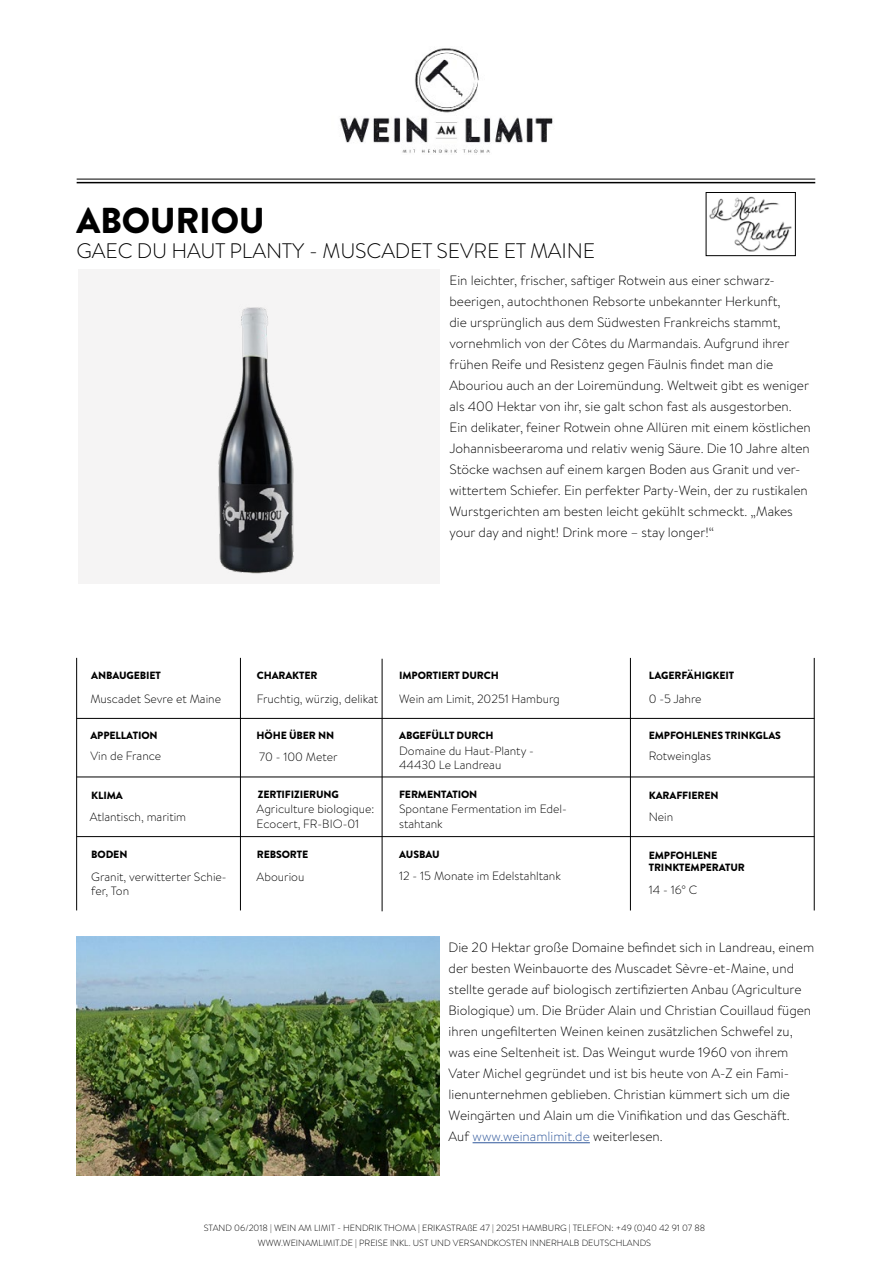
<style>
.page{position:relative;width:893px;height:1263px;background:#fff}
.page>*{position:absolute;margin:0;border:0;box-sizing:border-box;transform-origin:0 0}
.t1{font:900 36px "Brandon Grotesque";letter-spacing:-.01em;color:#000}
.t2{font:300 21px "Brandon Grotesque";letter-spacing:-.01em;color:#000}
.t3{font:300 13.5px/21px "Brandon Text";color:#000}
.t4{font:300 12px/14.4px "Brandon Text";color:#000}
.t5{font:900 10.5px/12.6px "Brandon Grotesque";letter-spacing:-.01em;color:#000}
.t6{font:300 9px/15px "Brandon Text";color:#000;text-align:center}
.s1{color:#30589b}
</style>
<div class="page">
<div style="left:78px;top:269px;width:362px;height:314px;background:#f5f4f4"></div>
<img style="left:161px;top:307px;width:194px;height:277px">
<hr style="left:473px;top:1142px;width:117px;height:1px;background:#30589b">
<img style="left:77px;top:936px;width:363px;height:239px">
<hr style="left:77px;top:182px;width:738px;height:1px;background:#000">
<img style="left:339px;top:48px;width:214px;height:105px">
<hr style="left:77px;top:179px;width:738px;height:1px;background:#000">
<img style="left:709px;top:196px;width:83px;height:56px">
<div style="left:706px;top:192px;width:89px;height:64px;border:1px solid #000"></div>
<hr style="left:240px;top:658px;width:1px;height:252px;background:#000">
<hr style="left:76px;top:658px;width:1px;height:252px;background:#000">
<hr style="left:382px;top:659px;width:1px;height:252px;background:#000">
<hr style="left:77px;top:718px;width:737px;height:1px;background:#000">
<hr style="left:77px;top:777px;width:737px;height:1px;background:#000">
<hr style="left:77px;top:836px;width:737px;height:1px;background:#000">
<hr style="left:630px;top:658px;width:1px;height:252px;background:#000">
<hr style="left:814px;top:658px;width:1px;height:252px;background:#000">
<h1 class="t1" style="left:77px;top:195px;width:190px">ABOURIOU</h1>
<h2 class="t2" style="left:77px;top:236px;width:520px">GAEC DU HAUT PLANTY - MUSCADET SEVRE ET MAINE</h2>
<p class="t3" style="left:449px;top:269px;width:363px">Ein leichter, frischer, saftiger Rotwein aus einer schwarz&shy;beerigen, autochthonen Rebsorte unbekannter Herkunft,<br>die ursprünglich aus dem Südwesten Frankreichs stammt, vornehmlich von der Côtes du Marmandais. Aufgrund ihrer frühen Reife und Resistenz gegen Fäulnis findet man die Abouriou auch an der Loiremündung. Weltweit gibt es weniger als 400 Hektar von ihr, sie galt schon fast als ausgestorben.<br>Ein delikater, feiner Rotwein ohne Allüren mit einem köstlichen Johannisbeeraroma und relativ wenig Säure. Die 10 Jahre alten Stöcke wachsen auf einem kargen Boden aus Granit und ver&shy;wittertem Schiefer. Ein perfekter Party-Wein, der zu rustikalen Wurstgerichten am besten leicht gekühlt schmeckt. „Makes your day and night! Drink more – stay longer!“</p>
<p class="t5" style="left:91px;top:669px;width:71px">ANBAUGEBIET</p>
<p class="t5" style="left:257px;top:669px;width:62px">CHARAKTER</p>
<p class="t5" style="left:399px;top:669px;width:101px">IMPORTIERT DURCH</p>
<p class="t5" style="left:649px;top:669px;width:87px">LAGERFÄHIGKEIT</p>
<p class="t4" style="left:90px;top:691px;width:132px">Muscadet Sevre et Maine</p>
<p class="t4" style="left:257px;top:691px;width:123px">Fruchtig, würzig, delikat</p>
<p class="t4" style="left:399px;top:691px;width:162px">Wein am Limit, 20251 Hamburg</p>
<p class="t4" style="left:649px;top:691px;width:54px">0 -5 Jahre</p>
<p class="t5" style="left:90px;top:729px;width:69px">APPELLATION</p>
<p class="t5" style="left:257px;top:729px;width:79px">HÖHE ÜBER NN</p>
<p class="t5" style="left:399px;top:730px;width:96px">ABGEFÜLLT DURCH</p>
<p class="t5" style="left:649px;top:730px;width:134px">EMPFOHLENES TRINKGLAS</p>
<p class="t4" style="left:90px;top:748px;width:72px">Vin de France</p>
<p class="t4" style="left:259px;top:749px;width:80px">70 - 100 Meter</p>
<p class="t4" style="left:399px;top:743px;width:136px">Domaine du Haut-Planty -<br>44430 Le Landreau</p>
<p class="t4" style="left:649px;top:748px;width:64px">Rotweinglas</p>
<p class="t5" style="left:91px;top:789px;width:33px">KLIMA</p>
<p class="t5" style="left:258px;top:788px;width:83px">ZERTIFIZIERUNG</p>
<p class="t5" style="left:399px;top:788px;width:80px">FERMENTATION</p>
<p class="t5" style="left:649px;top:789px;width:71px">KARAFFIEREN</p>
<p class="t4" style="left:399px;top:801px;width:169px">Spontane Fermentation im Edel&shy;stahtank</p>
<p class="t4" style="left:257px;top:801px;width:119px">Agriculture biologique:<br>Ecocert, FR-BIO-01</p>
<p class="t4" style="left:90px;top:809px;width:98px">Atlantisch, maritim</p>
<p class="t4" style="left:649px;top:809px;width:26px">Nein</p>
<p class="t5" style="left:91px;top:848px;width:38px">BODEN</p>
<p class="t5" style="left:257px;top:848px;width:53px">REBSORTE</p>
<p class="t4" style="left:91px;top:869px;width:137px">Granit, verwitterter Schie&shy;fer, Ton</p>
<p class="t4" style="left:257px;top:869px;width:49px">Abouriou</p>
<p class="t5" style="left:399px;top:848px;width:42px">AUSBAU</p>
<p class="t4" style="left:399px;top:869px;width:163px">12 - 15 Monate im Edelstahltank</p>
<p class="t5" style="left:649px;top:849px;width:98px">EMPFOHLENE<br>TRINKTEMPERATUR</p>
<p class="t4" style="left:649px;top:882px;width:50px">14 - 16° C</p>
<p class="t3" style="left:449px;top:937px;width:367px">Die 20 Hektar große Domaine befindet sich in Landreau, einem der besten Weinbauorte des Muscadet Sèvre-et-Maine, und stellte gerade auf biologisch zertifizierten Anbau (Agriculture Biologique) um. Die Brüder Alain und Christian Couillaud fügen ihren ungefilterten Weinen keinen zusätzlichen Schwefel zu, was eine Seltenheit ist. Das Weingut wurde 1960 von ihrem Vater Michel gegründet und ist bis heute von A-Z ein Fami&shy;lienunternehmen geblieben. Christian kümmert sich um die Weingärten und Alain um die Vinifikation und das Geschäft.<br>Auf <span class="s1">www.weinamlimit.de</span> weiterlesen.</p>
<p class="t6" style="left:204px;top:1220px;width:503px">STAND 06/2018 | WEIN AM LIMIT - HENDRIK THOMA | ERIKASTRAßE 47 | 20251 HAMBURG | TELEFON: +49 (0)40 42 91 07 88<br>WWW.WEINAMLIMIT.DE | PREISE INKL. UST UND VERSANDKOSTEN INNERHALB DEUTSCHLANDS</p>
</div>
